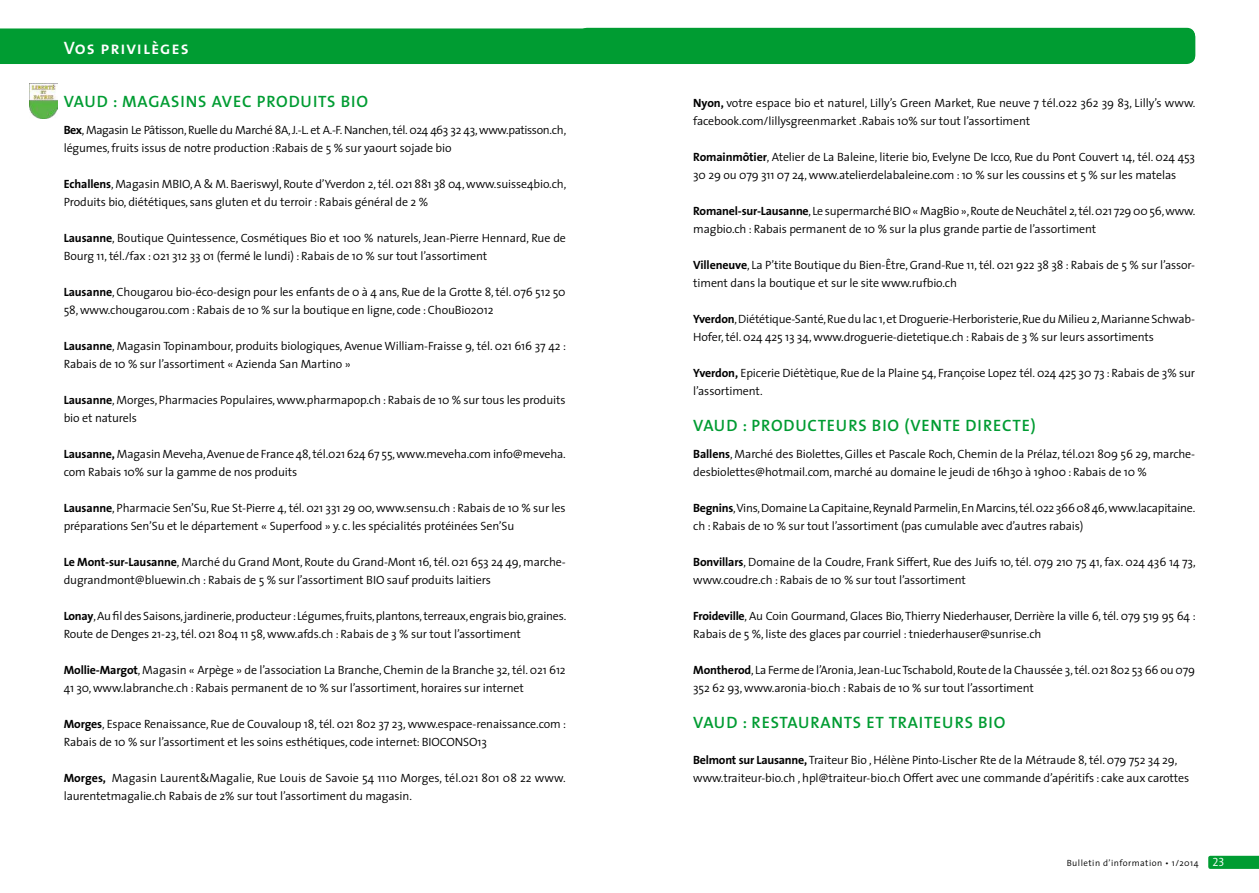
<style>
.page{position:relative;width:1259px;height:893px;background:#fff}
.page>*{position:absolute;margin:0;border:0;box-sizing:border-box;transform-origin:0 0}
.t1{font:18px "The Sans Semi Bold Caps";letter-spacing:.05em;color:#fff}
.t2{font:600 16.5px "The Sans";letter-spacing:.05em;color:#009c32}
.t3{font:300 12px/18px "The Sans";letter-spacing:-.01em;color:#000}
.t4{font:300 9px "The Sans";letter-spacing:.05em;color:#000}
.s1{font-weight:700}
.s2{font-family:"The Sans Semi Light Caps";font-weight:400;font-size:12px;color:#fff}
</style>
<div class="page">
<svg style="left:1208px;top:856px;width:51px;height:13px"></svg>
<div style="left:0;top:28px;width:1195px;height:36px;background:#009c32"></div>
<img style="left:30px;top:84px;width:28px;height:35px">
<h1 class="t1" style="left:64px;top:38px;width:127px">Vos privilèges</h1>
<h2 class="t2" style="left:64px;top:94px;width:306px">VAUD : MAGASINS AVEC PRODUITS BIO</h2>
<p class="t3" style="left:64px;top:121px;width:504px"><span class="s1">Bex</span>, Magasin Le Pâtisson, Ruelle du Marché 8A, J.-L. et A.-F. Nanchen, tél. 024 463 32 43, www.patisson.ch, légumes, fruits issus de notre production :Rabais de 5 % sur yaourt sojade bio</p>
<p class="t3" style="left:64px;top:175px;width:504px"><span class="s1">Echallens</span>, Magasin MBIO, A &amp; M. Baeriswyl, Route d’Yverdon 2, tél. 021 881 38 04, www.suisse4bio.ch,<br>Produits bio, diététiques, sans gluten et du terroir : Rabais général de 2 %</p>
<p class="t3" style="left:64px;top:229px;width:504px"><span class="s1">Lausanne</span>, Boutique Quintessence, Cosmétiques Bio et 100 % naturels, Jean-Pierre Hennard, Rue de<br>Bourg 11, tél./fax : 021 312 33 01 (fermé le lundi) : Rabais de 10 % sur tout l’assortiment</p>
<p class="t3" style="left:64px;top:283px;width:503px"><span class="s1">Lausanne</span>, Chougarou bio-éco-design pour les enfants de 0 à 4 ans, Rue de la Grotte 8, tél. 076 512 50<br>58, www.chougarou.com : Rabais de 10 % sur la boutique en ligne, code : ChouBio2012</p>
<p class="t3" style="left:64px;top:337px;width:504px"><span class="s1">Lausanne</span>, Magasin Topinambour, produits biologiques, Avenue William-Fraisse 9, tél. 021 616 37 42 :<br>Rabais de 10 % sur l’assortiment « Azienda San Martino »</p>
<p class="t3" style="left:64px;top:391px;width:503px"><span class="s1">Lausanne</span>, Morges, Pharmacies Populaires, www.pharmapop.ch : Rabais de 10 % sur tous les produits bio et naturels</p>
<p class="t3" style="left:64px;top:445px;width:503px"><span class="s1">Lausanne,</span> Magasin Meveha, Avenue de France 48, tél.021 624 67 55, www.meveha.com info@meveha. com Rabais 10% sur la gamme de nos produits</p>
<p class="t3" style="left:64px;top:499px;width:503px"><span class="s1">Lausanne</span>, Pharmacie Sen’Su, Rue St-Pierre 4, tél. 021 331 29 00, www.sensu.ch : Rabais de 10 % sur les préparations Sen’Su et le département « Superfood » y. c. les spécialités protéinées Sen’Su</p>
<p class="t3" style="left:64px;top:553px;width:503px"><span class="s1">Le Mont-sur-Lausanne</span>, Marché du Grand Mont, Route du Grand-Mont 16, tél. 021 653 24 49, marche&shy;dugrandmont@bluewin.ch : Rabais de 5 % sur l’assortiment BIO sauf produits laitiers</p>
<p class="t3" style="left:64px;top:607px;width:504px"><span class="s1">Lonay</span>, Au fil des Saisons, jardinerie, producteur : Légumes, fruits, plantons, terreaux, engrais bio, graines.<br>Route de Denges 21-23, tél. 021 804 11 58, www.afds.ch : Rabais de 3 % sur tout l’assortiment</p>
<p class="t3" style="left:64px;top:661px;width:503px"><span class="s1">Mollie-Margot</span>, Magasin « Arpège » de l’association La Branche, Chemin de la Branche 32, tél. 021 612<br>41 30, www.labranche.ch : Rabais permanent de 10 % sur l’assortiment, horaires sur internet</p>
<p class="t3" style="left:64px;top:715px;width:504px"><span class="s1">Morges</span>, Espace Renaissance, Rue de Couvaloup 18, tél. 021 802 37 23, www.espace-renaissance.com :<br>Rabais de 10 % sur l’assortiment et les soins esthétiques, code internet: BIOCONSO13</p>
<p class="t3" style="left:64px;top:769px;width:503px"><span class="s1">Morges,</span> Magasin Laurent&amp;Magalie, Rue Louis de Savoie 54 1110 Morges, tél.021 801 08 22 www. laurentetmagalie.ch Rabais de 2% sur tout l’assortiment du magasin.</p>
<p class="t3" style="left:693px;top:94px;width:503px"><span class="s1">Nyon,</span> votre espace bio et naturel, Lilly’s Green Market, Rue neuve 7 tél.022 362 39 83, Lilly’s www. facebook.com/lillysgreenmarket .Rabais 10% sur tout l’assortiment</p>
<p class="t3" style="left:693px;top:148px;width:503px"><span class="s1">Romainmôtier</span>, Atelier de La Baleine, literie bio, Evelyne De Icco, Rue du Pont Couvert 14, tél. 024 453<br>30 29 ou 079 311 07 24, www.atelierdelabaleine.com : 10 % sur les coussins et 5 % sur les matelas</p>
<p class="t3" style="left:693px;top:202px;width:504px"><span class="s1">Romanel-sur-Lausanne</span>, Le supermarché BIO « MagBio », Route de Neuchâtel 2, tél. 021 729 00 56, www. magbio.ch : Rabais permanent de 10 % sur la plus grande partie de l’assortiment</p>
<p class="t3" style="left:693px;top:256px;width:503px"><span class="s1">Villeneuve</span>, La P’tite Boutique du Bien-Être, Grand-Rue 11, tél. 021 922 38 38 : Rabais de 5 % sur l’assor&shy;timent dans la boutique et sur le site www.rufbio.ch</p>
<p class="t3" style="left:693px;top:310px;width:503px"><span class="s1">Yverdon</span>, Diététique-Santé, Rue du lac 1, et Droguerie-Herboristerie, Rue du Milieu 2, Marianne Schwab-<br>Hofer, tél. 024 425 13 34, www.droguerie-dietetique.ch : Rabais de 3 % sur leurs assortiments</p>
<p class="t3" style="left:693px;top:364px;width:503px"><span class="s1">Yverdon,</span> Epicerie Diétètique, Rue de la Plaine 54, Françoise Lopez tél. 024 425 30 73 : Rabais de 3% sur l’assortiment.</p>
<h2 class="t2" style="left:693px;top:418px;width:344px">VAUD : PRODUCTEURS BIO (VENTE DIRECTE)</h2>
<p class="t3" style="left:693px;top:445px;width:503px"><span class="s1">Ballens</span>, Marché des Biolettes, Gilles et Pascale Roch, Chemin de la Prélaz, tél.021 809 56 29, marche&shy;desbiolettes@hotmail.com, marché au domaine le jeudi de 16h30 à 19h00 : Rabais de 10 %</p>
<p class="t3" style="left:693px;top:499px;width:504px"><span class="s1">Begnins</span>, Vins, Domaine La Capitaine, Reynald Parmelin, En Marcins, tél. 022 366 08 46, www.lacapitaine. ch : Rabais de 10 % sur tout l’assortiment (pas cumulable avec d’autres rabais)</p>
<p class="t3" style="left:693px;top:553px;width:504px"><span class="s1">Bonvillars</span>, Domaine de la Coudre, Frank Siffert, Rue des Juifs 10, tél. 079 210 75 41, fax. 024 436 14 73, www.coudre.ch : Rabais de 10 % sur tout l’assortiment</p>
<p class="t3" style="left:693px;top:607px;width:504px"><span class="s1">Froideville</span>, Au Coin Gourmand, Glaces Bio, Thierry Niederhauser, Derrière la ville 6, tél. 079 519 95 64 :<br>Rabais de 5 %, liste des glaces par courriel : tniederhauser@sunrise.ch</p>
<p class="t3" style="left:693px;top:661px;width:503px"><span class="s1">Montherod</span>, La Ferme de l’Aronia, Jean-Luc Tschabold, Route de la Chaussée 3, tél. 021 802 53 66 ou 079<br>352 62 93, www.aronia-bio.ch : Rabais de 10 % sur tout l’assortiment</p>
<h2 class="t2" style="left:693px;top:715px;width:314px">VAUD : RESTAURANTS ET TRAITEURS BIO</h2>
<p class="t3" style="left:693px;top:751px;width:497px"><span class="s1">Belmont sur Lausanne,</span> Traiteur Bio , Hélène Pinto-Lischer Rte de la Métraude 8, tél. 079 752 34 29, www.traiteur-bio.ch , hpl@traiteur-bio.ch Offert avec une commande d’apéritifs : cake aux carottes</p>
<p class="t4" style="left:1066px;top:859px;width:159px">Bulletin d’information • 1/2014 <span class="s2">23</span></p>
</div>
